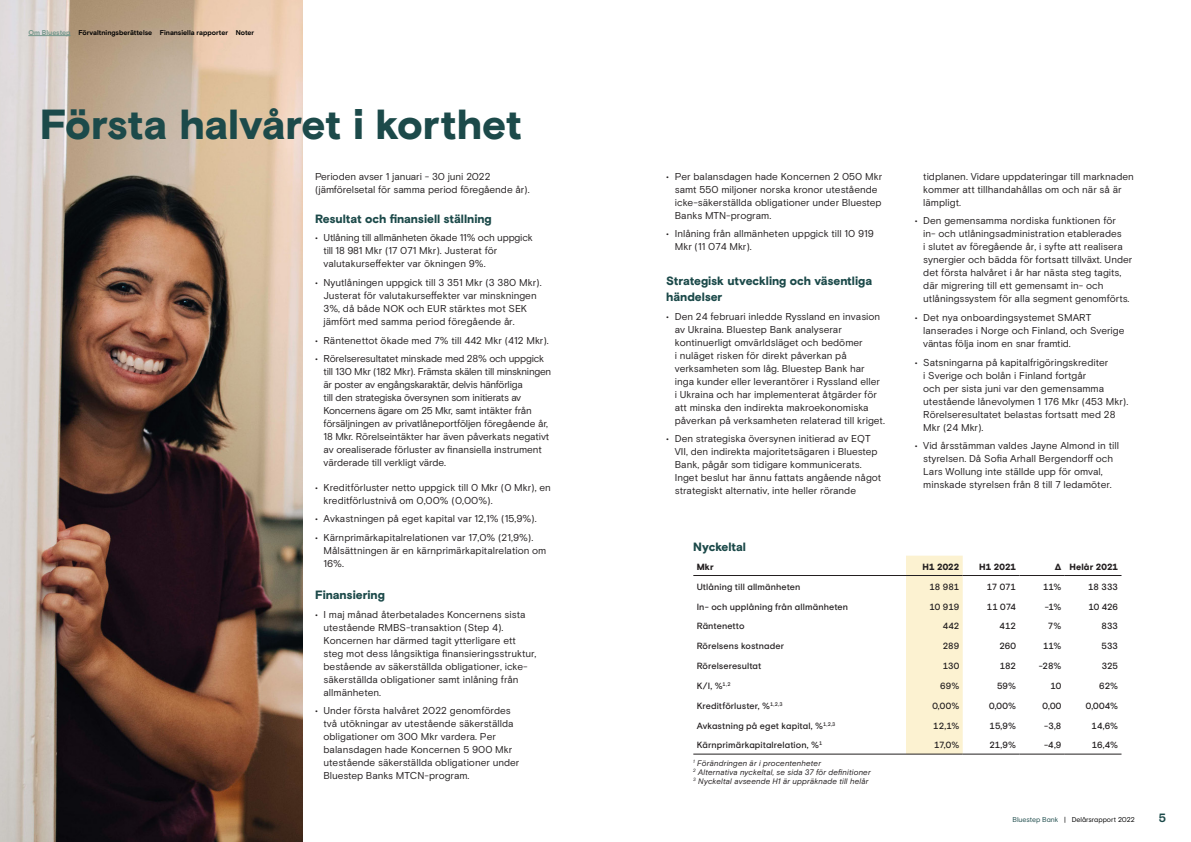
<style>
.page{position:relative;width:1191px;height:842px;background:#fff}
.page>*{position:absolute;margin:0;border:0;box-sizing:border-box;transform-origin:0 0}
.t1{font:900 42px "Basis Grotesque Pro";letter-spacing:-.01em;color:#1c4a4a}
.t2{font:900 12px/16px "Basis Grotesque Pro";color:#1b4949}
.t3{font:700 12px "Basis Grotesque Pro";color:#1b4949}
.t4{font:10px/13px "Basis Grotesque Pro";color:#231f20}
.t5{font:10px/13px "Basis Grotesque Pro";letter-spacing:-.02em;color:#231f20}
.t6{font:500 9px "Basis Grotesque Pro";letter-spacing:.01em;color:#231f20}
.t7{font:900 9px "Basis Grotesque Pro";letter-spacing:.01em;color:#231f20}
.t8{font:italic 8px/9px "Basis Grotesque Pro";letter-spacing:.01em;color:#231f20}
.t9{font:700 7px "Basis Grotesque Pro";color:#000}
.t10{font:7px "Basis Grotesque Pro";letter-spacing:-.005em;color:#000}
.s1{color:#72968a}
.s2{color:#1b4949}
</style>
<div class="page">
<img style="left:0;top:0;width:303px;height:842px">
<div style="left:906px;top:556px;width:56px;height:198px;background:#fcf2d1"></div>
<hr style="left:693px;top:575px;width:213px;height:1px;background:#231f20">
<hr style="left:906px;top:575px;width:56px;height:1px;background:#231f20">
<hr style="left:962px;top:575px;width:57px;height:1px;background:#231f20">
<hr style="left:1019px;top:575px;width:45px;height:1px;background:#231f20">
<hr style="left:1064px;top:575px;width:57px;height:1px;background:#231f20">
<hr style="left:693px;top:754px;width:213px;height:1px;background:#231f20">
<hr style="left:906px;top:754px;width:56px;height:1px;background:#231f20">
<hr style="left:962px;top:754px;width:57px;height:1px;background:#231f20">
<hr style="left:1019px;top:754px;width:45px;height:1px;background:#231f20">
<hr style="left:1064px;top:754px;width:57px;height:1px;background:#231f20">
<hr style="left:28px;top:35px;width:43px;height:1px;background:#72968a">
<p class="t9" style="left:28px;top:28px;width:227px"><span class="s1">Om Bluestep</span> Förvaltningsberättelse Finansiella rapporter Noter</p>
<h1 class="t1" style="left:40px;top:99px;width:483px">Första halvåret i korthet</h1>
<p class="t4" style="left:315px;top:170px;width:216px">Perioden avser 1 januari - 30 juni 2022 (jämförelsetal för samma period föregående år).</p>
<p class="t2" style="left:315px;top:211px;width:178px">Resultat och finansiell ställning</p>
<p class="t4" style="left:323px;top:232px;width:211px;text-indent:-9px">• Utlåning till allmänheten ökade 11% och uppgick till 18 981 Mkr (17 071 Mkr). Justerat för valutakurseffekter var ökningen 9%.</p>
<p class="t4" style="left:323px;top:276px;width:219px;text-indent:-9px">• Nyutlåningen uppgick till 3 351 Mkr (3 380 Mkr).<br>Justerat för valutakurseffekter var minskningen 3%, då både NOK och EUR stärktes mot SEK jämfört med samma period föregående år.</p>
<p class="t4" style="left:315px;top:334px;width:235px">• Räntenettot ökade med 7% till 442 Mkr (412 Mkr).</p>
<p class="t5" style="left:323px;top:353px;width:229px;text-indent:-9px">• Rörelseresultatet minskade med 28% och uppgick till 130 Mkr (182 Mkr). Främsta skälen till minskningen är poster av engångskaraktär, delvis hänförliga<br>till den strategiska översynen som initierats av Koncernens ägare om 25 Mkr, samt intäkter från försäljningen av privatlåneportföljen föregående år, 18 Mkr. Rörelseintäkter har även påverkats negativt av orealiserade förluster av finansiella instrument värderade till verkligt värde.</p>
<p class="t4" style="left:323px;top:481px;width:229px;text-indent:-9px">• Kreditförluster netto uppgick till 0 Mkr (0 Mkr), en kreditförlustnivå om 0,00% (0,00%).</p>
<p class="t4" style="left:315px;top:513px;width:223px">• Avkastningen på eget kapital var 12,1% (15,9%).</p>
<p class="t4" style="left:323px;top:531px;width:224px;text-indent:-9px">• Kärnprimärkapitalrelationen var 17,0% (21,9%).<br>Målsättningen är en kärnprimärkapitalrelation om<br>16%.</p>
<p class="t2" style="left:315px;top:587px;width:71px">Finansiering</p>
<p class="t4" style="left:323px;top:608px;width:214px;text-indent:-9px">• I maj månad återbetalades Koncernens sista utestående RMBS-transaktion (Step 4).<br>Koncernen har därmed tagit ytterligare ett steg mot dess långsiktiga finansieringsstruktur, bestående av säkerställda obligationer, icke&shy;säkerställda obligationer samt inlåning från allmänheten.</p>
<p class="t4" style="left:323px;top:704px;width:197px;text-indent:-9px">• Under första halvåret 2022 genomfördes två utökningar av utestående säkerställda obligationer om 300 Mkr vardera. Per balansdagen hade Koncernen 5 900 Mkr utestående säkerställda obligationer under Bluestep Banks MTCN-program.</p>
<p class="t4" style="left:675px;top:170px;width:209px;text-indent:-9px">• Per balansdagen hade Koncernen 2 050 Mkr samt 550 miljoner norska kronor utestående icke-säkerställda obligationer under Bluestep Banks MTN-program.</p>
<p class="t4" style="left:675px;top:227px;width:201px;text-indent:-9px">• Inlåning från allmänheten uppgick till 10 919<br>Mkr (11 074 Mkr).</p>
<p class="t2" style="left:666px;top:273px;width:207px">Strategisk utveckling och väsentliga händelser</p>
<p class="t4" style="left:675px;top:310px;width:212px;text-indent:-9px">• Den 24 februari inledde Ryssland en invasion av Ukraina. Bluestep Bank analyserar kontinuerligt omvärldsläget och bedömer<br>i nuläget risken för direkt påverkan på verksamheten som låg. Bluestep Bank har inga kunder eller leverantörer i Ryssland eller<br>i Ukraina och har implementerat åtgärder för att minska den indirekta makroekonomiska påverkan på verksamheten relaterad till kriget.</p>
<p class="t4" style="left:675px;top:432px;width:208px;text-indent:-9px">• Den strategiska översynen initierad av EQT VII, den indirekta majoritetsägaren i Bluestep Bank, pågår som tidigare kommunicerats.<br>Inget beslut har ännu fattats angående något strategiskt alternativ, inte heller rörande</p>
<p class="t2" style="left:693px;top:539px;width:54px">Nyckeltal</p>
<p class="t4" style="left:923px;top:170px;width:212px">tidplanen. Vidare uppdateringar till marknaden kommer att tillhandahållas om och när så är lämpligt.</p>
<p class="t4" style="left:923px;top:214px;width:211px;text-indent:-9px">• Den gemensamma nordiska funktionen för<br>in- och utlåningsadministration etablerades<br>i slutet av föregående år, i syfte att realisera synergier och bädda för fortsatt tillväxt. Under det första halvåret i år har nästa steg tagits, där migrering till ett gemensamt in- och utlåningssystem för alla segment genomförts.</p>
<p class="t4" style="left:923px;top:311px;width:203px;text-indent:-9px">• Det nya onboardingsystemet SMART lanserades i Norge och Finland, och Sverige väntas följa inom en snar framtid.</p>
<p class="t4" style="left:923px;top:356px;width:206px;text-indent:-9px">• Satsningarna på kapitalfrigöringskrediter<br>i Sverige och bolån i Finland fortgår<br>och per sista juni var den gemensamma utestående lånevolymen 1 176 Mkr (453 Mkr).<br>Rörelseresultatet belastas fortsatt med 28<br>Mkr (24 Mkr).</p>
<p class="t4" style="left:923px;top:439px;width:197px;text-indent:-9px">• Vid årsstämman valdes Jayne Almond in till styrelsen. Då Sofia Arhall Bergendorff och Lars Wollung inte ställde upp för omval, minskade styrelsen från 8 till 7 ledamöter.</p>
<p class="t7" style="left:696px;top:561px;width:19px">Mkr</p>
<p class="t7" style="left:922px;top:561px;width:38px">H1 2022</p>
<p class="t7" style="left:979px;top:561px;width:38px">H1 2021</p>
<p class="t7" style="left:1054px;top:561px;width:65px">Δ Helår 2021</p>
<p class="t6" style="left:696px;top:581px;width:105px">Utlåning till allmänheten</p>
<p class="t6" style="left:929px;top:581px;width:31px">18 981</p>
<p class="t6" style="left:986px;top:581px;width:31px">17 071</p>
<p class="t6" style="left:1043px;top:581px;width:20px">11%</p>
<p class="t6" style="left:1088px;top:581px;width:31px">18 333</p>
<p class="t6" style="left:696px;top:601px;width:153px">In- och upplåning från allmänheten</p>
<p class="t6" style="left:929px;top:601px;width:31px">10 919</p>
<p class="t6" style="left:987px;top:601px;width:31px">11 074</p>
<p class="t6" style="left:1045px;top:601px;width:18px">-1%</p>
<p class="t6" style="left:1088px;top:601px;width:31px">10 426</p>
<p class="t6" style="left:696px;top:621px;width:49px">Räntenetto</p>
<p class="t6" style="left:942px;top:621px;width:18px">442</p>
<p class="t6" style="left:999px;top:621px;width:18px">412</p>
<p class="t6" style="left:1048px;top:621px;width:15px">7%</p>
<p class="t6" style="left:1101px;top:621px;width:18px">833</p>
<p class="t6" style="left:696px;top:641px;width:89px">Rörelsens kostnader</p>
<p class="t6" style="left:943px;top:641px;width:18px">289</p>
<p class="t6" style="left:999px;top:641px;width:18px">260</p>
<p class="t6" style="left:1043px;top:641px;width:20px">11%</p>
<p class="t6" style="left:1101px;top:641px;width:18px">533</p>
<p class="t6" style="left:696px;top:661px;width:66px">Rörelseresultat</p>
<p class="t6" style="left:942px;top:661px;width:18px">130</p>
<p class="t6" style="left:999px;top:661px;width:18px">182</p>
<p class="t6" style="left:1038px;top:661px;width:24px">-28%</p>
<p class="t6" style="left:1101px;top:661px;width:18px">325</p>
<p class="t6" style="left:696px;top:680px;width:35px">K/I, %<sup>1,2</sup></p>
<p class="t6" style="left:940px;top:680px;width:21px">69%</p>
<p class="t6" style="left:997px;top:680px;width:21px">59%</p>
<p class="t6" style="left:1050px;top:680px;width:12px">10</p>
<p class="t6" style="left:1099px;top:680px;width:20px">62%</p>
<p class="t6" style="left:696px;top:700px;width:87px">Kreditförluster, %<sup>1,2,3</sup></p>
<p class="t6" style="left:932px;top:700px;width:28px">0,00%</p>
<p class="t6" style="left:989px;top:700px;width:28px">0,00%</p>
<p class="t6" style="left:1042px;top:700px;width:20px">0,00</p>
<p class="t6" style="left:1085px;top:700px;width:34px">0,004%</p>
<p class="t6" style="left:696px;top:720px;width:140px">Avkastning på eget kapital, %<sup>1,2,3</sup></p>
<p class="t6" style="left:933px;top:720px;width:28px">12,1%</p>
<p class="t6" style="left:989px;top:720px;width:28px">15,9%</p>
<p class="t6" style="left:1044px;top:720px;width:19px">-3,8</p>
<p class="t6" style="left:1091px;top:720px;width:28px">14,6%</p>
<p class="t6" style="left:696px;top:740px;width:127px">Kärnprimärkapitalrelation, %<sup>1</sup></p>
<p class="t6" style="left:934px;top:740px;width:27px">17,0%</p>
<p class="t6" style="left:989px;top:740px;width:28px">21,9%</p>
<p class="t6" style="left:1044px;top:740px;width:19px">-4,9</p>
<p class="t6" style="left:1091px;top:740px;width:28px">16,4%</p>
<p class="t8" style="left:693px;top:758px;width:179px"><sup>1</sup> Förändringen är i procentenheter<br><sup>2</sup> Alternativa nyckeltal, se sida 37 för definitioner<br><sup>3</sup> Nyckeltal avseende H1 är uppräknade till helår</p>
<p class="t10" style="left:1012px;top:816px;width:124px"><span class="s2">Bluestep Bank</span> | Delårsrapport 2022</p>
<p class="t3" style="left:1159px;top:811px;width:9px">5</p>
</div>
